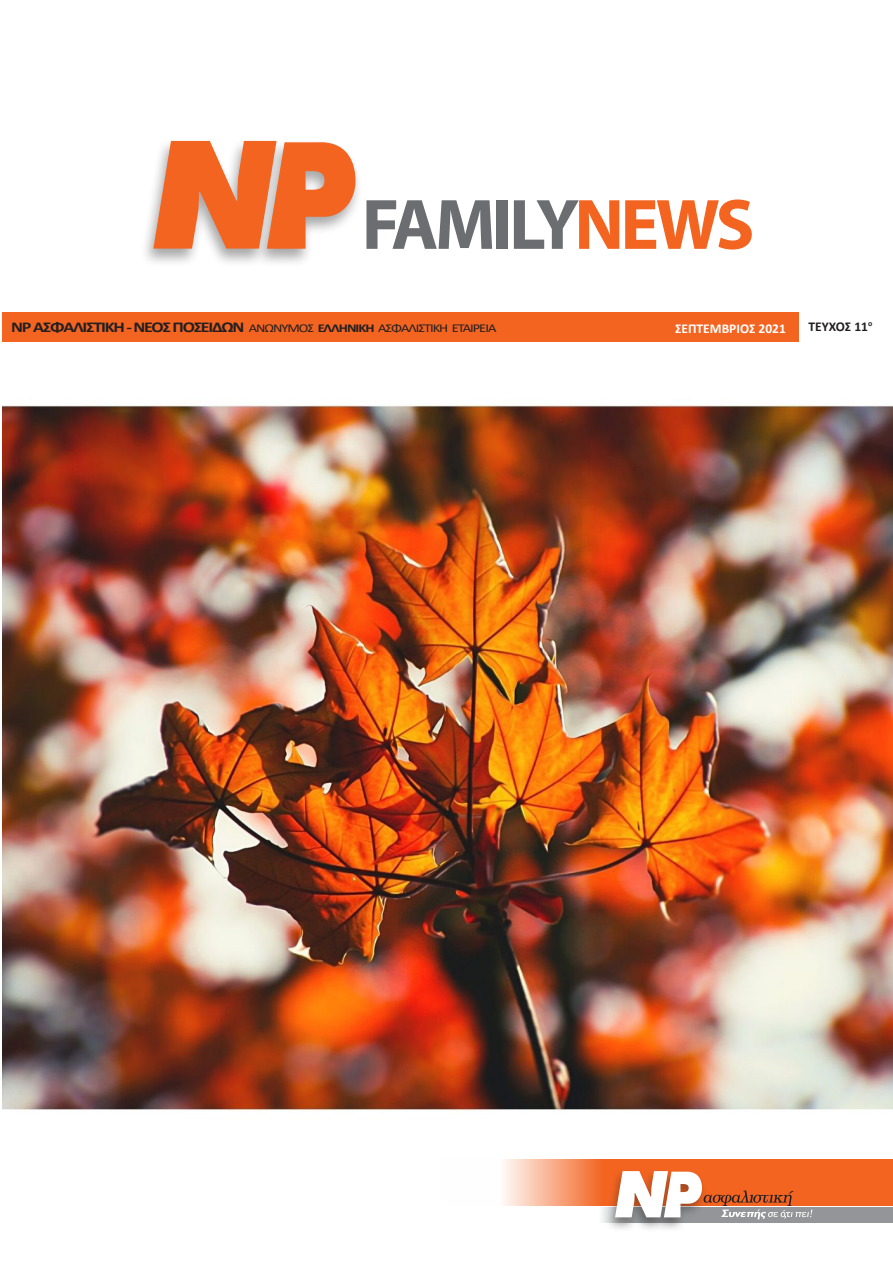
<style>
.page{position:relative;width:893px;height:1263px;background:#fff}
.page>*{position:absolute;margin:0;border:0;box-sizing:border-box;transform-origin:0 0}
.t1{font:700 72px "Myriad Pro";letter-spacing:-.05em;color:#6c6d70}
.t2{font:700 13.5px "Calibri";color:#fff}
.t3{font:700 13.5px "Calibri";color:#231f20}
.t4{font:12px "Calibri";letter-spacing:-.07em;color:#231f20;scale:1.21 1}
.s1{color:#f36421}
.s2{font-weight:700;font-size:15px}
.s3{font-weight:700}
</style>
<div class="page">
<img style="left:2px;top:312px;width:891px;height:798px">
<div style="left:140px;top:138px;width:223px;height:130px;background:#231f20;opacity:.4"></div>
<svg style="left:153px;top:141px;width:202px;height:108px;background:#ef8959"></svg>
<div style="left:2px;top:312px;width:796px;height:30px;background:#f36421"></div>
<div style="left:598px;top:1207px;width:295px;height:16px;background:#939598"></div>
<svg style="left:504px;top:1159px;width:389px;height:47px;background:#f5844f"></svg>
<div style="left:604px;top:1168px;width:104px;height:64px;background:#231f20;opacity:.4"></div>
<svg style="left:615px;top:1171px;width:197px;height:48px"></svg>
<p class="t1" style="left:362px;top:178px;width:394px">FAMILY<span class="s1">NEWS</span></p>
<p class="t4" style="left:11px;top:320px;width:403px"><span class="s2">NP ΑΣΦΑΛΙΣΤΙΚΗ - ΝΕΟΣ ΠΟΣΕΙΔΩΝ</span> ΑΝΩΝΥΜΟΣ <span class="s3">ΕΛΛΗΝΙΚΗ</span> ΑΣΦΑΛΙΣΤΙΚΗ ΕΤΑΙΡΕΙΑ</p>
<p class="t2" style="left:675px;top:319px;width:112px">ΣΕΠΤΕΜΒΡΙΟΣ 2021</p>
<p class="t3" style="left:809px;top:317px;width:65px">ΤΕΥΧΟΣ 11<sup>ο</sup></p>
</div>
